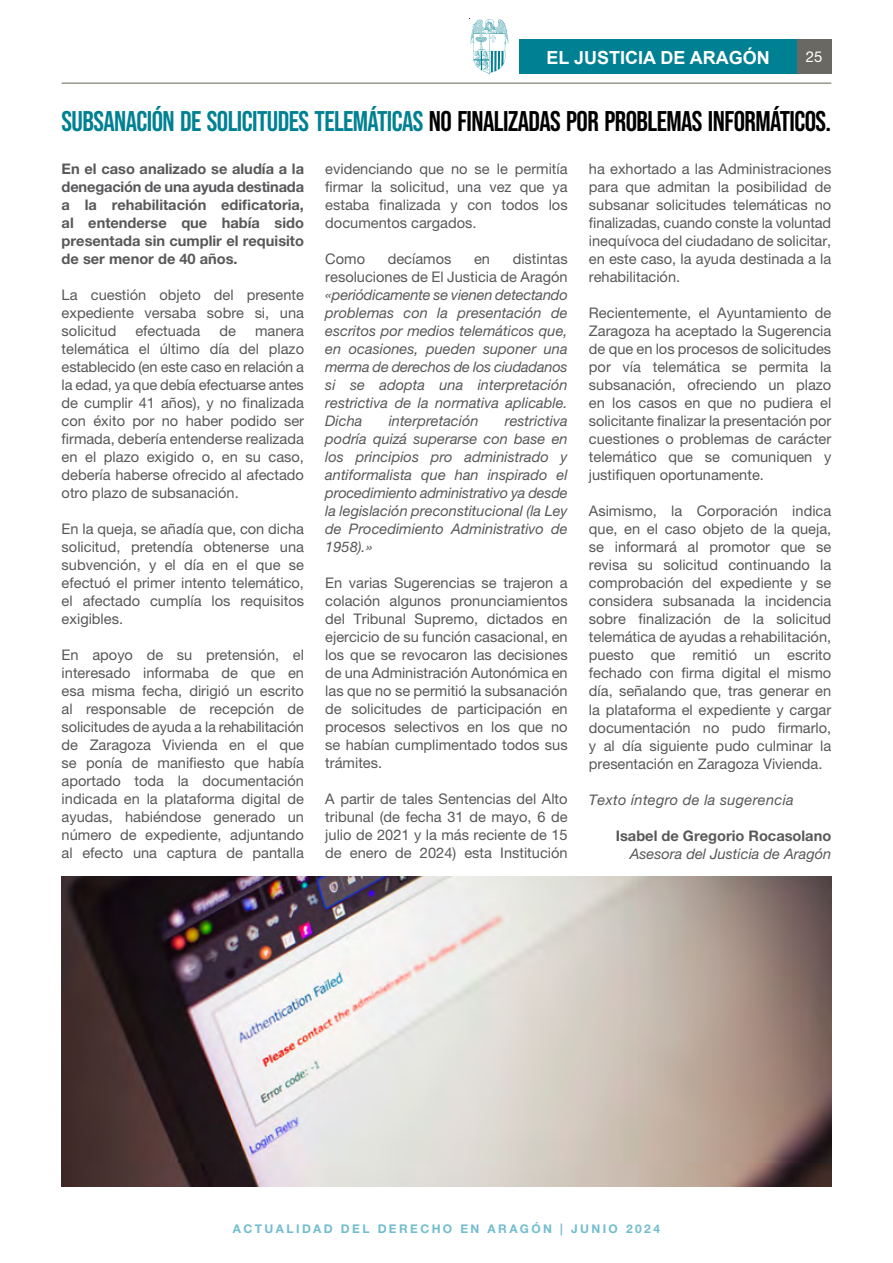
<style>
.page{position:relative;width:893px;height:1263px;background:#fff}
.page>*{position:absolute;margin:0;border:0;box-sizing:border-box;transform-origin:0 0}
.t1{font:700 28.5px "Bebas Neue Pro";letter-spacing:-.02em;color:#000}
.t2{font:700 18px "Arial";color:#fff}
.t3{font:15px "Helvetica Neue LT Pro";color:#fff}
.t4{font:14.7px/18px "Helvetica Neue LT Pro";color:#58585a;text-align:justify}
.t5{font:italic 14.7px/18px "Helvetica Neue LT Pro";color:#58585a;text-align:justify}
.t6{font:700 14.7px/18px "Helvetica Neue LT Pro";color:#58585a;text-align:justify}
.t7{font:italic 14.7px "Helvetica Neue LT Pro";letter-spacing:.02em;color:#58585a}
.t8{font:700 12px "Helvetica Neue LT Pro";letter-spacing:.2em;color:#72bdce}
.s1{color:#008193}
</style>
<div class="page">
<hr style="left:62px;top:83px;width:769px;height:1px;background:#72776b">
<div style="left:520px;top:40px;width:277px;height:34px;background:#008193"></div>
<svg style="left:470px;top:19px;width:38px;height:55px"></svg>
<div style="left:797px;top:40px;width:34px;height:34px;background:#696863"></div>
<img style="left:62px;top:876px;width:769px;height:310px">
<p class="t2" style="left:547px;top:45px;width:225px">EL JUSTICIA DE ARAGÓN</p>
<p class="t3" style="left:806px;top:48px;width:18px">25</p>
<h1 class="t1" style="left:62px;top:104px;width:771px"><span class="s1">SUBSANACIÓN DE SOLICITUDES TELEMÁTICAS</span> NO FINALIZADAS POR PROBLEMAS INFORMÁTICOS.</h1>
<p class="t6" style="left:62px;top:159px;width:244px">En el caso analizado se aludía a la denegación de una ayuda destinada a la rehabilitación edificatoria, al entenderse que había sido presentada sin cumplir el requisito de ser menor de 40 años.</p>
<p class="t4" style="left:62px;top:286px;width:244px">La cuestión objeto del presente expediente versaba sobre si, una solicitud</p>
<p class="t4" style="left:135px;top:322px;width:67px">efectuada</p>
<p class="t4" style="left:219px;top:322px;width:18px">de</p>
<p class="t4" style="left:62px;top:322px;width:244px;text-indent:193px">manera telemática el último día del plazo establecido (en este caso en relación a la edad, ya que debía efectuarse antes de cumplir 41 años), y no finalizada con éxito por no haber podido ser firmada, debería entenderse realizada en el plazo exigido o, en su caso, debería haberse ofrecido al afectado otro plazo de subsanación.</p>
<p class="t4" style="left:62px;top:520px;width:244px">En la queja, se añadía que, con dicha solicitud, pretendía obtenerse una subvención, y el día en el que se efectuó el primer intento telemático, el afectado cumplía los requisitos exigibles.</p>
<p class="t4" style="left:62px;top:646px;width:244px">En apoyo de su pretensión, el interesado informaba de que en esa misma fecha, dirigió un escrito al responsable de recepción de solicitudes de ayuda a la rehabilitación de Zaragoza Vivienda en el que se ponía de manifiesto que había aportado toda la documentación indicada en la plataforma digital de ayudas, habiéndose generado un número de expediente, adjuntando al efecto una captura de pantalla</p>
<p class="t4" style="left:325px;top:160px;width:244px">evidenciando que no se le permitía firmar la solicitud, una vez que ya estaba finalizada y con todos los documentos cargados.</p>
<p class="t4" style="left:325px;top:250px;width:41px">Como</p>
<p class="t4" style="left:388px;top:250px;width:65px">decíamos</p>
<p class="t4" style="left:474px;top:250px;width:17px">en</p>
<p class="t4" style="left:325px;top:250px;width:244px;text-align:right">distintas<br>resoluciones de El Justicia de Aragón</p>
<p class="t5" style="left:325px;top:286px;width:244px">«periódicamente se vienen detectando problemas con la presentación de escritos por medios telemáticos que, en ocasiones, pueden suponer una merma de derechos de los ciudadanos si se adopta una interpretación restrictiva de la normativa aplicable.<br>Dicha</p>
<p class="t5" style="left:389px;top:412px;width:91px">interpretación</p>
<p class="t5" style="left:325px;top:412px;width:244px;text-indent:180px">restrictiva podría quizá superarse con base en los principios pro administrado y antiformalista que han inspirado el procedimiento administrativo ya desde la legislación preconstitucional (la Ley de Procedimiento Administrativo de 1958).»</p>
<p class="t4" style="left:325px;top:574px;width:244px">En varias Sugerencias se trajeron a colación algunos pronunciamientos del Tribunal Supremo, dictados en ejercicio de su función casacional, en los que se revocaron las decisiones de una Administración Autonómica en las que no se permitió la subsanación de solicitudes de participación en procesos selectivos en los que no se habían cumplimentado todos sus trámites.</p>
<p class="t4" style="left:325px;top:790px;width:244px">A partir de tales Sentencias del Alto tribunal (de fecha 31 de mayo, 6 de julio de 2021 y la más reciente de 15 de enero de 2024) esta Institución</p>
<p class="t4" style="left:589px;top:160px;width:244px">ha exhortado a las Administraciones para que admitan la posibilidad de subsanar solicitudes telemáticas no finalizadas, cuando conste la voluntad inequívoca del ciudadano de solicitar, en este caso, la ayuda destinada a la rehabilitación.</p>
<p class="t4" style="left:589px;top:304px;width:244px">Recientemente, el Ayuntamiento de Zaragoza ha aceptado la Sugerencia de que en los procesos de solicitudes por vía telemática se permita la subsanación, ofreciendo un plazo en los casos en que no pudiera el solicitante finalizar la presentación por cuestiones o problemas de carácter telemático que se comuniquen y justifiquen oportunamente.</p>
<p class="t4" style="left:589px;top:502px;width:244px">Asimismo, la Corporación indica que, en el caso objeto de la queja, se informará al promotor que se revisa su solicitud continuando la comprobación del expediente y se considera subsanada la incidencia sobre finalización de la solicitud telemática de ayudas a rehabilitación, puesto que remitió un escrito fechado con firma digital el mismo día, señalando que, tras generar en la plataforma el expediente y cargar documentación no pudo firmarlo, y al día siguiente pudo culminar la presentación en Zaragoza Vivienda.</p>
<p class="t7" style="left:589px;top:790px;width:206px">Texto íntegro de la sugerencia</p>
<p class="t6" style="left:616px;top:826px;width:217px">Isabel de Gregorio Rocasolano</p>
<p class="t5" style="left:630px;top:844px;width:203px">Asesora del Justicia de Aragón</p>
<p class="t8" style="left:233px;top:1221px;width:428px">ACTUALIDAD DEL DERECHO EN ARAGÓN | JUNIO 2024</p>
</div>
